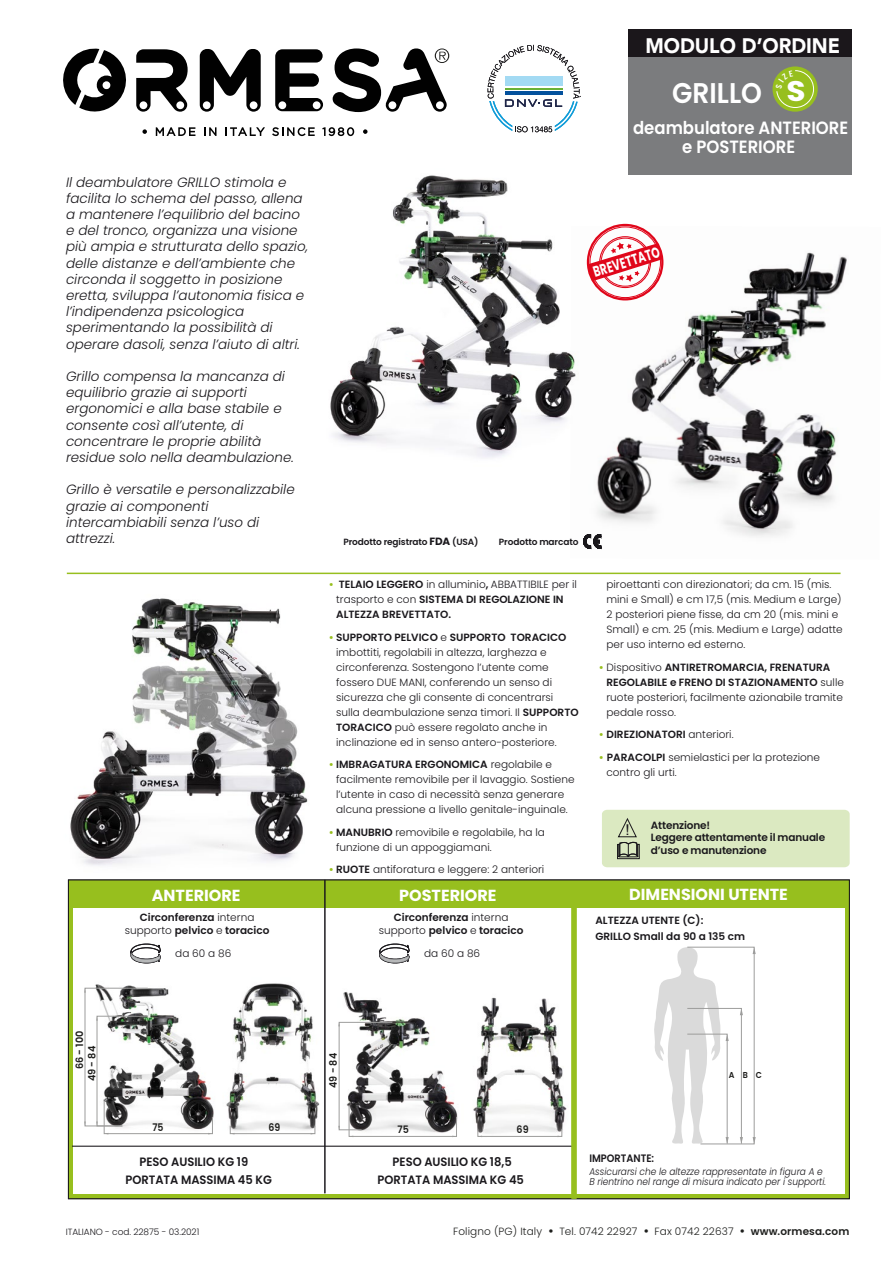
<style>
.page{position:relative;width:893px;height:1263px;background:#fff}
.page>*{position:absolute;margin:0;border:0;box-sizing:border-box;transform-origin:0 0}
.t1{font:600 28.5px "Poppins";color:#fff;scale:.93 1}
.t2{font:900 21px "Avenir";color:#fff;scale:.93 1}
.t3{font:600 17.7px/19.8px "Poppins";color:#fff;text-align:center;scale:.93 1}
.t4{font:700 16.05px "Poppins";color:#fff}
.t5{font:700 15px "Poppins";color:#fff;scale:.7 1}
.t6{font:14.85px "Arial";color:#1a181c}
.t7{font:italic 300 13.5px/16.2px "Poppins";color:#1a181c}
.t8{font:600 12.15px/17.5px "Poppins";color:#1a181c;scale:.95 1}
.t9{font:600 10.8px "Poppins";color:#1a181c;scale:.91 1}
.t10{font:300 10.5px/15px "Poppins";color:#1a181c}
.t11{font:600 10.5px/12.6px "Poppins";color:#1a181c}
.t12{font:300 10.5px "Poppins";letter-spacing:.01em;color:#1e1f1d}
.t13{font:600 10.5px "Poppins";color:#1d1d1b;scale:.89 1}
.t14{font:600 10.35px "Poppins";color:#1d1d1b;scale:.92 1}
.t15{font:600 10.05px/12px "Poppins";color:#1d1d1b;scale:.96 1}
.t16{font:italic 300 9.9px/10.8px "Poppins";color:#1a181c;scale:.91 1}
.t17{font:600 9px "Poppins";letter-spacing:-.015em;color:#1a181c}
.t18{font:300 9px "Poppins";letter-spacing:-.005em;color:#1a181c}
.t19{font:600 8.55px "Poppins";color:#1d1d1b;scale:.92 1}
.s1{font-weight:700;font-size:28.35px}
.s2{font-weight:700;font-size:10.5px}
.s3{color:#97bf1e}
.s4{font-weight:300}
.s5{font-weight:600;color:#97bf1e}
.s6{font-weight:600}
.s7{font-weight:600;font-size:12px}
</style>
<div class="page">
<img style="left:70px;top:598px;width:238px;height:268px">
<img style="left:330px;top:175px;width:298px;height:283px">
<div style="left:628px;top:30px;width:223px;height:145px;background:#7b7c7e"></div>
<div style="left:628px;top:30px;width:223px;height:27px;background:#1b171b"></div>
<div style="left:68px;top:879px;width:782px;height:320px;background:#97bf1e;border:1px solid #1a181c"></div>
<div style="left:74px;top:908px;width:770px;height:285px;background:#fff"></div>
<div style="left:602px;top:810px;width:248px;height:57px;background:#dbe9c1"></div>
<svg style="left:131px;top:944px;width:30px;height:20px"></svg>
<svg style="left:772px;top:66px;width:46px;height:46px"></svg>
<hr style="left:67px;top:573px;width:774px;height:1px;background:#97bf1e">
<svg style="left:380px;top:944px;width:29px;height:20px"></svg>
<div style="left:571px;top:884px;width:6px;height:315px;background:#97bf1e"></div>
<hr style="left:325px;top:880px;width:1px;height:313px;background:#1a181c">
<svg style="left:488px;top:45px;width:93px;height:87px"></svg>
<svg style="left:587px;top:224px;width:51px;height:2px"></svg>
<img style="left:570px;top:226px;width:277px;height:324px">
<svg style="left:156px;top:127px;width:39px;height:9px"></svg>
<svg style="left:204px;top:127px;width:12px;height:9px"></svg>
<svg style="left:226px;top:127px;width:39px;height:9px"></svg>
<svg style="left:272px;top:127px;width:43px;height:9px"></svg>
<svg style="left:322px;top:127px;width:32px;height:9px"></svg>
<svg style="left:142px;top:129px;width:5px;height:5px"></svg>
<svg style="left:363px;top:129px;width:5px;height:5px"></svg>
<svg style="left:63px;top:48px;width:63px;height:64px"></svg>
<svg style="left:136px;top:48px;width:313px;height:64px"></svg>
<img style="left:226px;top:978px;width:100px;height:162px">
<div style="left:230px;top:1125px;width:85px;height:9px;border:1px solid #9d9d9c"></div>
<img style="left:90px;top:984px;width:124px;height:151px">
<svg style="left:84px;top:988px;width:129px;height:146px"></svg>
<img style="left:473px;top:989px;width:104px;height:149px">
<div style="left:478px;top:1128px;width:84px;height:9px;border:1px solid #9d9d9c"></div>
<img style="left:339px;top:992px;width:119px;height:129px">
<svg style="left:338px;top:1022px;width:119px;height:115px"></svg>
<svg style="left:654px;top:946px;width:102px;height:199px"></svg>
<svg style="left:776px;top:70px;width:38px;height:38px"></svg>
<h2 class="t2" style="left:645px;top:27px;width:211px">MODULO D’ORDINE</h2>
<h1 class="t1" style="left:672px;top:76px;width:145px">GRILLO <span class="s1">S</span></h1>
<p class="t7" style="left:66px;top:174px;width:244px">Il deambulatore GRILLO stimola e facilita lo schema del passo, allena a mantenere l’equilibrio del bacino e del tronco, organizza una visione più ampia e strutturata dello spazio, delle distanze e dell’ambiente che circonda il soggetto in posizione eretta, sviluppa l’autonomia fisica e l’indipendenza psicologica sperimentando la possibilità di operare dasoli, senza l’aiuto di altri.</p>
<p class="t7" style="left:66px;top:368px;width:229px">Grillo compensa la mancanza di equilibrio grazie ai supporti ergonomici e alla base stabile e consente così all’utente, di concentrare le proprie abilità residue solo nella deambulazione.</p>
<p class="t7" style="left:66px;top:482px;width:230px">Grillo è versatile e personalizzabile grazie ai componenti intercambiabili senza l’uso di attrezzi.</p>
<h3 class="t3" style="left:633px;top:118px;width:233px">deambulatore ANTERIORE e POSTERIORE</h3>
<h3 class="t5" style="left:591px;top:263px;width:100px;rotate:-17deg">BREVETTATO</h3>
<p class="t17" style="left:343px;top:537px;width:137px">Prodotto registrato <span class="s2">FDA</span> (USA)</p>
<p class="t17" style="left:499px;top:536px;width:81px">Prodotto marcato</p>
<p class="t11" style="left:336px;top:577px;width:242px;line-height:15px;text-indent:-7px"><span class="s3">•</span> TELAIO LEGGERO <span class="s4">in alluminio</span>, <span class="s4">ABBATTIBILE per il trasporto e con</span> SISTEMA DI REGOLAZIONE IN<br>ALTEZZA BREVETTATO.</p>
<p class="t10" style="left:336px;top:629px;width:244px;text-indent:-7px"><span class="s5">•</span> <span class="s6">SUPPORTO PELVICO</span> e <span class="s6">SUPPORTO TORACICO </span>imbottiti, regolabili in altezza, larghezza e circonferenza. Sostengono l’utente come fossero DUE MANI, conferendo un senso di sicurezza che gli consente di concentrarsi sulla deambulazione senza timori. Il <span class="s6">SUPPORTO TORACICO</span> può essere regolato anche in inclinazione ed in senso antero-posteriore.</p>
<p class="t10" style="left:336px;top:757px;width:240px;text-indent:-7px"><span class="s5">•</span> <span class="s6">IMBRAGATURA ERGONOMICA</span> regolabile e facilmente removibile per il lavaggio. Sostiene l’utente in caso di necessità senza generare alcuna pressione a livello genitale-inguinale.</p>
<p class="t10" style="left:336px;top:825px;width:210px;text-indent:-7px"><span class="s5">•</span> <span class="s6">MANUBRIO</span> removibile e regolabile, ha la funzione di un appoggiamani.</p>
<p class="t10" style="left:329px;top:862px;width:217px"><span class="s5">•</span> <span class="s6">RUOTE</span> antiforatura e leggere: 2 anteriori</p>
<p class="t10" style="left:606px;top:577px;width:238px">piroettanti con direzionatori; da cm. 15 (mis. mini e Small) e cm 17,5 (mis. Medium e Large)<br>2 posteriori piene fisse, da cm 20 (mis. mini e Small) e cm. 25 (mis. Medium e Large) adatte per uso interno ed esterno.</p>
<p class="t10" style="left:606px;top:660px;width:239px;text-indent:-7px"><span class="s5">•</span> Dispositivo <span class="s6">ANTIRETROMARCIA, FRENATURA REGOLABILE e FRENO DI STAZIONAMENTO</span> sulle ruote posteriori, facilmente azionabile tramite pedale rosso.</p>
<p class="t11" style="left:599px;top:728px;width:136px"><span class="s3">•</span> DIREZIONATORI <span class="s4">anteriori.</span></p>
<p class="t10" style="left:606px;top:750px;width:215px;text-indent:-7px"><span class="s5">•</span> <span class="s6">PARACOLPI</span> semielastici per la protezione contro gli urti.</p>
<h3 class="t6" style="left:625px;top:820px;width:6px">!</h3>
<p class="t11" style="left:651px;top:819px;width:176px">Attenzione!<br>Leggere attentamente il manuale d’uso e manutenzione</p>
<h3 class="t4" style="left:152px;top:886px;width:90px">ANTERIORE</h3>
<h3 class="t4" style="left:399px;top:886px;width:99px">POSTERIORE</h3>
<h3 class="t4" style="left:629px;top:885px;width:160px">DIMENSIONI UTENTE</h3>
<p class="t11" style="left:125px;top:911px;width:146px;text-align:center">Circonferenza <span class="s4">interna supporto</span> pelvico <span class="s4">e</span> toracico</p>
<p class="t11" style="left:379px;top:911px;width:146px;text-align:center">Circonferenza <span class="s4">interna supporto</span> pelvico <span class="s4">e</span> toracico</p>
<p class="t11" style="left:595px;top:912px;width:151px;line-height:15.9px">ALTEZZA UTENTE (C):<br>GRILLO Small da 90 a 135 cm</p>
<p class="t15" style="left:74px;top:1081px;width:55px;text-indent:12px;rotate:-90deg">66 - 100<br>49 - 84</p>
<p class="t10" style="left:175px;top:946px;width:58px">da 60 a 86</p>
<p class="t10" style="left:424px;top:946px;width:58px">da 60 a 86</p>
<p class="t14" style="left:327px;top:1088px;width:39px;rotate:-90deg">49 - 84</p>
<p class="t13" style="left:269px;top:1121px;width:15px">69</p>
<p class="t13" style="left:152px;top:1121px;width:14px">75</p>
<p class="t14" style="left:517px;top:1123px;width:15px">69</p>
<p class="t14" style="left:398px;top:1123px;width:14px">75</p>
<p class="t8" style="left:125px;top:1153px;width:156px;text-indent:14px">PESO AUSILIO KG 19<br>PORTATA MASSIMA 45 KG</p>
<p class="t8" style="left:377px;top:1153px;width:156px;text-align:center">PESO AUSILIO KG 18,5<br>PORTATA MASSIMA KG 45</p>
<p class="t19" style="left:729px;top:1070px;width:37px">ABC</p>
<p class="t9" style="left:589px;top:1152px;width:73px">IMPORTANTE:</p>
<p class="t16" style="left:589px;top:1166px;width:262px">Assicurarsi che le altezze rappresentate in figura A e<br>B rientrino nel range di misura indicato per i supporti.</p>
<p class="t18" style="left:66px;top:1226px;width:135px">ITALIANO - cod. 22875 - 03.2021</p>
<p class="t12" style="left:453px;top:1225px;width:398px">Foligno (PG) Italy <span class="s7">•</span> Tel. 0742 22927 <span class="s7">•</span> Fax 0742 22637 <span class="s7">•</span> <span class="s6">www.ormesa.com</span></p>
</div>
